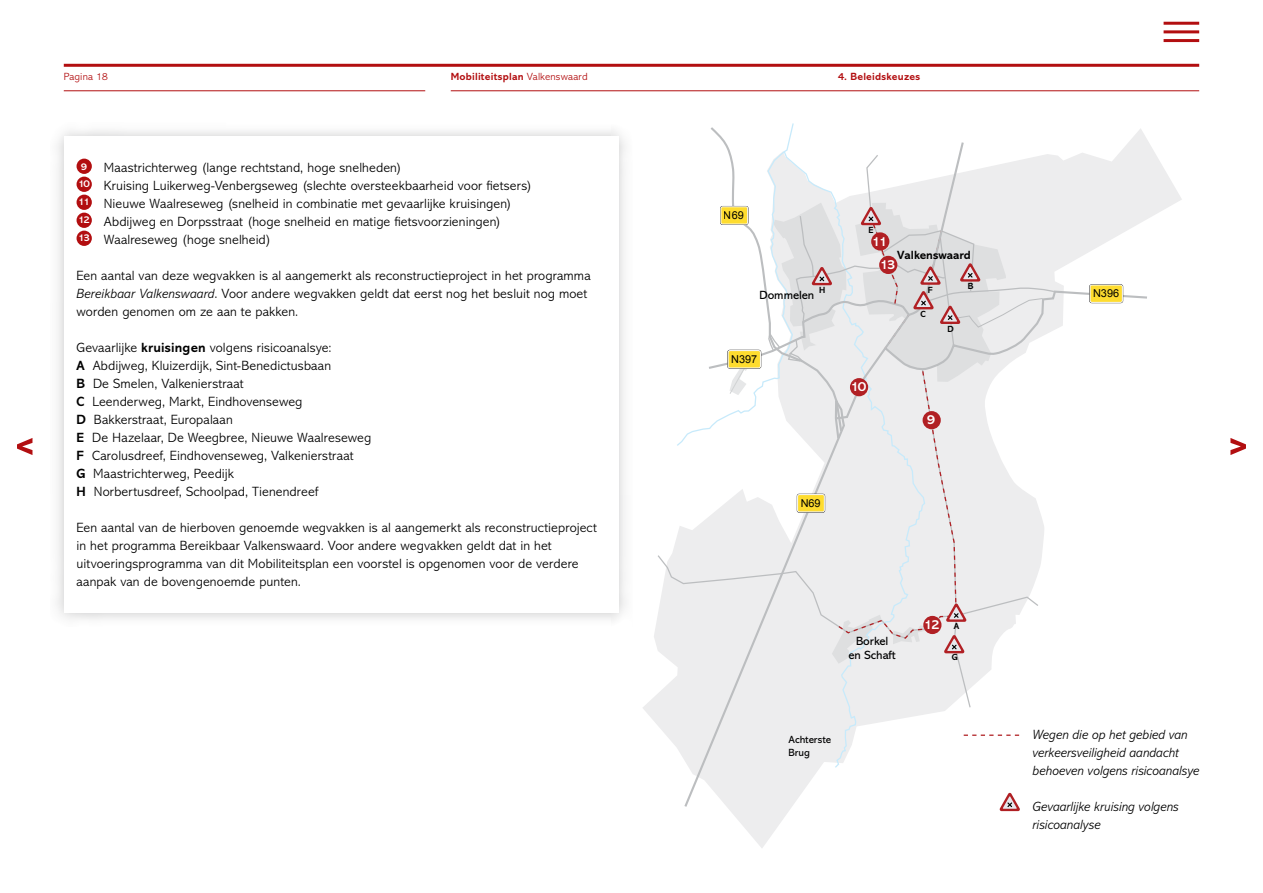
<style>
.page{position:relative;width:1263px;height:893px;background:#fff}
.page>*{position:absolute;margin:0;border:0;box-sizing:border-box;transform-origin:0 0}
.Body_Text__align_left{font:300 13.5px/18px "Abadi MT Pro";letter-spacing:.01em;color:#000}
.Body_Text__align_left-2{font:italic 300 13.5px/18px "Abadi MT Pro";letter-spacing:-.005em;color:#000}
.t1{font:700 13.5px/23.4px "Abadi MT Pro";letter-spacing:-.1em;color:#fff;text-align:center}
.t2{font:12px/14.4px "Abadi MT Pro";color:#000;text-align:center}
.t3{font:700 12px "Abadi MT Pro";color:#000}
.t4{font:10.95px "Arial";color:#000}
.t5{font:700 10.5px "Abadi MT Pro";letter-spacing:.02em;color:#b20e10}
.t6{font:10.5px/12.6px "Abadi MT Pro";color:#000}
.t7{font:300 10.5px "Abadi MT Pro";letter-spacing:.01em;color:#b20e10}
.t8{font:700 10.2px "Abadi MT Pro";letter-spacing:-.11em;color:#fff}
.t9{font:700 9px "Abadi MT Pro";color:#000}
.s1{font-weight:300}
.s2{font-style:italic}
.s3{font-weight:700}
</style>
<div class="page">
<div style="left:50px;top:122px;width:582px;height:505px;background:#4d4d4f;opacity:.3"></div>
<div style="left:64px;top:137px;width:554px;height:476px;background:#fff"></div>
<svg style="left:643px;top:143px;width:539px;height:705px"></svg>
<svg style="left:792px;top:123px;width:134px;height:646px"></svg>
<svg style="left:683px;top:709px;width:163px;height:100px"></svg>
<svg style="left:656px;top:125px;width:493px;height:584px"></svg>
<div style="left:922px;top:411px;width:19px;height:18px;background:#b12024;border-radius:50%"></div>
<svg style="left:964px;top:735px;width:55px;height:1px"></svg>
<svg style="left:999px;top:793px;width:21px;height:18px"></svg>
<div style="left:77px;top:159px;width:15px;height:15px;background:#b20e10;border-radius:50%"></div>
<div style="left:77px;top:177px;width:15px;height:15px;background:#b20e10;border-radius:50%"></div>
<div style="left:77px;top:195px;width:15px;height:15px;background:#b20e10;border-radius:50%"></div>
<div style="left:77px;top:213px;width:15px;height:15px;background:#b20e10;border-radius:50%"></div>
<div style="left:77px;top:231px;width:15px;height:15px;background:#b20e10;border-radius:50%"></div>
<hr style="left:64px;top:64px;width:1135px;height:3px;background:#b20e10">
<hr style="left:64px;top:90px;width:361px;height:1px;background:#b20e10">
<hr style="left:451px;top:90px;width:748px;height:1px;background:#b20e10">
<svg style="left:17px;top:438px;width:15px;height:17px"></svg>
<svg style="left:1230px;top:438px;width:16px;height:17px"></svg>
<hr style="left:1163px;top:22px;width:36px;height:3px;background:#b20e10">
<hr style="left:1163px;top:30px;width:36px;height:3px;background:#b20e10">
<hr style="left:1163px;top:39px;width:36px;height:3px;background:#b20e10">
<p class="t7" style="left:64px;top:71px;width:46px">Pagina 18</p>
<p class="t5" style="left:451px;top:70px;width:138px">Mobiliteitsplan <span class="s1">Valkenswaard</span></p>
<p class="t5" style="left:838px;top:70px;width:84px">4. Beleidskeuzes</p>
<p class="t8" style="left:81px;top:160px;width:8px">9</p>
<p class="Body_Text__align_left" style="left:104px;top:159px;width:299px">Maastrichterweg (lange rechtstand, hoge snelheden)</p>
<p class="t8" style="left:78px;top:178px;width:13px">10</p>
<p class="Body_Text__align_left" style="left:104px;top:177px;width:430px">Kruising Luikerweg-Venbergseweg (slechte oversteekbaarheid voor fietsers)</p>
<p class="t8" style="left:78px;top:196px;width:13px">11</p>
<p class="Body_Text__align_left" style="left:104px;top:195px;width:410px">Nieuwe Waalreseweg (snelheid in combinatie met gevaarlijke kruisingen)</p>
<p class="t8" style="left:78px;top:214px;width:13px">12</p>
<p class="Body_Text__align_left" style="left:104px;top:213px;width:399px">Abdijweg en Dorpsstraat (hoge snelheid en matige fietsvoorzieningen)</p>
<p class="t8" style="left:78px;top:232px;width:13px">13</p>
<p class="Body_Text__align_left" style="left:104px;top:231px;width:169px">Waalreseweg (hoge snelheid)</p>
<p class="Body_Text__align_left" style="left:77px;top:267px;width:516px">Een aantal van deze wegvakken is al aangemerkt als reconstructieproject in het programma<br><span class="s2">Bereikbaar Valkenswaard</span>. Voor andere wegvakken geldt dat eerst nog het besluit nog moet worden genomen om ze aan te pakken.</p>
<p class="Body_Text__align_left" style="left:77px;top:339px;width:256px">Gevaarlijke <span class="s3">kruisingen</span> volgens risicoanalsye:</p>
<p class="Body_Text__align_left" style="left:77px;top:357px;width:256px"><span class="s3">A</span> Abdijweg, Kluizerdijk, Sint-Benedictusbaan</p>
<p class="Body_Text__align_left" style="left:77px;top:375px;width:169px"><span class="s3">B</span> De Smelen, Valkenierstraat</p>
<p class="Body_Text__align_left" style="left:77px;top:393px;width:227px"><span class="s3">C</span> Leenderweg, Markt, Eindhovenseweg</p>
<p class="Body_Text__align_left" style="left:77px;top:411px;width:158px"><span class="s3">D</span> Bakkerstraat, Europalaan</p>
<p class="Body_Text__align_left" style="left:77px;top:429px;width:296px"><span class="s3">E</span> De Hazelaar, De Weegbree, Nieuwe Waalreseweg</p>
<p class="Body_Text__align_left" style="left:77px;top:447px;width:278px"><span class="s3">F</span> Carolusdreef, Eindhovenseweg, Valkenierstraat</p>
<p class="Body_Text__align_left" style="left:77px;top:465px;width:159px"><span class="s3">G</span> Maastrichterweg, Peedijk</p>
<p class="Body_Text__align_left" style="left:77px;top:483px;width:243px"><span class="s3">H</span> Norbertusdreef, Schoolpad, Tienendreef</p>
<p class="Body_Text__align_left" style="left:77px;top:519px;width:522px">Een aantal van de hierboven genoemde wegvakken is al aangemerkt als reconstructieproject in het programma Bereikbaar Valkenswaard. Voor andere wegvakken geldt dat in het uitvoeringsprogramma van dit Mobiliteitsplan een voorstel is opgenomen voor de verdere aanpak van de bovengenoemde punten.</p>
<p class="t4" style="left:724px;top:208px;width:21px">N69</p>
<p class="t9" style="left:819px;top:285px;width:8px">H</p>
<p class="t2" style="left:759px;top:288px;width:56px">Dommelen</p>
<p class="t4" style="left:731px;top:352px;width:28px">N397</p>
<p class="t9" style="left:868px;top:224px;width:7px">E</p>
<p class="t1" style="left:872px;top:230px;width:25px">11<br>13</p>
<p class="t3" style="left:897px;top:248px;width:75px">Valkenswaard</p>
<p class="t1" style="left:850px;top:375px;width:17px">10</p>
<p class="t9" style="left:928px;top:284px;width:7px">F</p>
<p class="t9" style="left:920px;top:309px;width:7px">C</p>
<p class="t9" style="left:947px;top:324px;width:8px">D</p>
<p class="t9" style="left:968px;top:281px;width:7px">B</p>
<p class="t1" style="left:927px;top:408px;width:10px">9</p>
<p class="t4" style="left:800px;top:496px;width:21px">N69</p>
<p class="t2" style="left:848px;top:634px;width:49px">Borkel en Schaft</p>
<p class="t6" style="left:788px;top:733px;width:44px">Achterste<br>Brug</p>
<p class="t1" style="left:924px;top:613px;width:17px">12</p>
<p class="t9" style="left:954px;top:621px;width:7px">A</p>
<p class="t9" style="left:952px;top:652px;width:7px">G</p>
<p class="t4" style="left:1093px;top:286px;width:28px">N396</p>
<p class="Body_Text__align_left-2" style="left:1033px;top:726px;width:168px">Wegen die op het gebied van verkeersveiligheid aandacht behoeven volgens risicoanalsye</p>
<p class="Body_Text__align_left-2" style="left:1033px;top:798px;width:148px">Gevaarlijke kruising volgens risicoanalyse</p>
</div>
